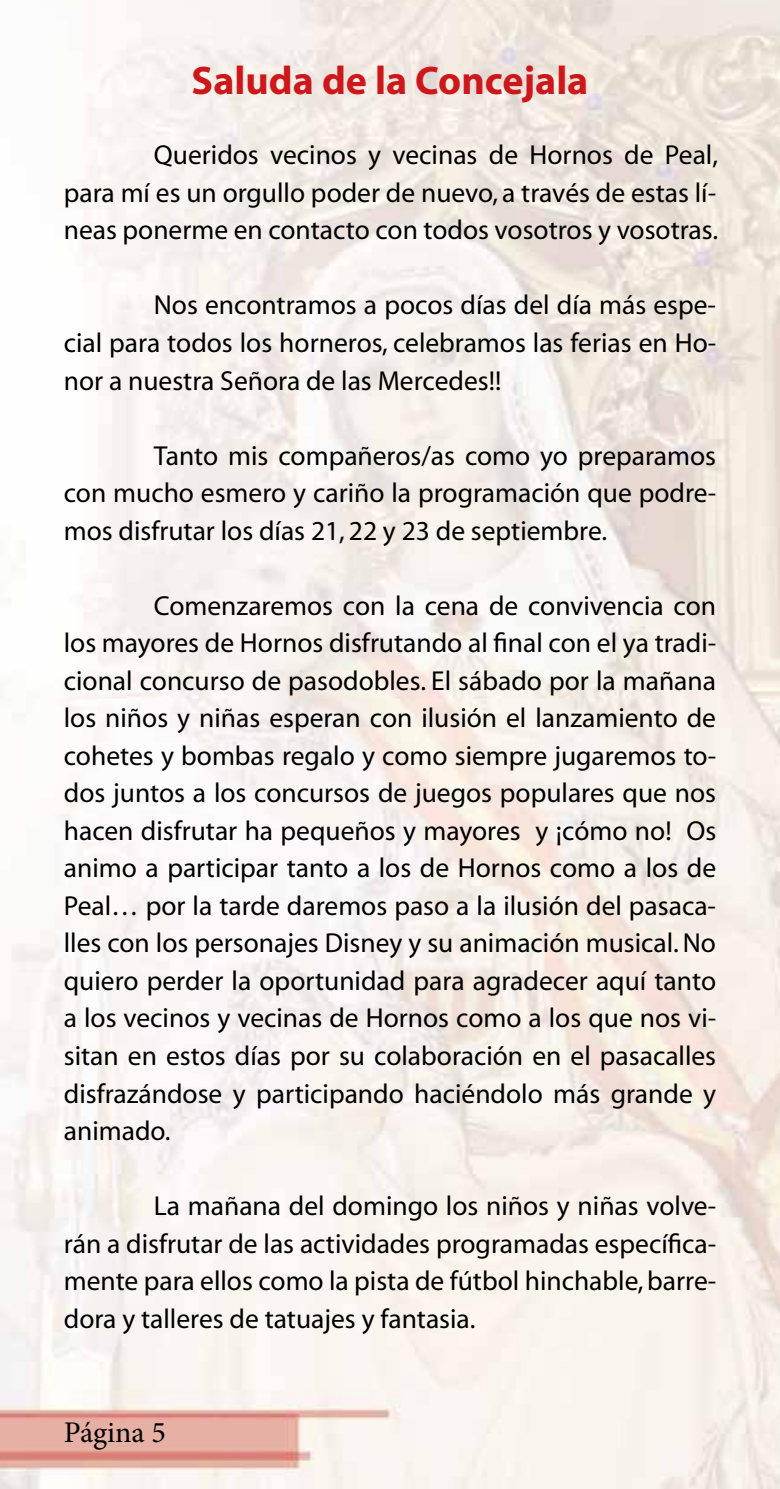
<style>
.page{position:relative;width:780px;height:1489px;background:#fff}
.page>*{position:absolute;margin:0;border:0;box-sizing:border-box;transform-origin:0 0}
.t1{font:700 40px "Myriad";color:#cd171a}
.t2{font:30px "Minion Pro";letter-spacing:-.005em;color:#000}
.t3{font:27.5px/37.5px "Myriad";color:#000;text-align:justify}
</style>
<div class="page">
<img style="left:0;top:0;width:780px;height:1488px">
<h1 class="t1" style="left:191px;top:60px;width:398px">Saluda de la Concejala</h1>
<p class="t3" style="left:64px;top:138px;width:656px;text-indent:90px">Queridos vecinos y vecinas de Hornos de Peal, para mí es un orgullo poder de nuevo, a través de estas lí&shy;neas ponerme en contacto con todos vosotros y vosotras.</p>
<p class="t3" style="left:64px;top:288px;width:654px;text-indent:90px">Nos encontramos a pocos días del día más espe&shy;cial para todos los horneros, celebramos las ferias en Ho&shy;nor a nuestra Señora de las Mercedes!!</p>
<p class="t3" style="left:64px;top:438px;width:653px;text-indent:90px">Tanto mis compañeros/as como yo preparamos con mucho esmero y cariño la programación que podre&shy;mos disfrutar los días 21, 22 y 23 de septiembre.</p>
<p class="t3" style="left:64px;top:588px;width:654px;text-indent:90px">Comenzaremos con la cena de convivencia con los mayores de Hornos disfrutando al final con el ya tradi&shy;cional concurso de pasodobles. El sábado por la mañana los niños y niñas esperan con ilusión el lanzamiento de cohetes y bombas regalo y como siempre jugaremos to&shy;dos juntos a los concursos de juegos populares que nos hacen disfrutar ha pequeños y mayores y ¡cómo no! Os animo a participar tanto a los de Hornos como a los de Peal… por la tarde daremos paso a la ilusión del pasaca&shy;lles con los personajes Disney y su animación musical. No quiero perder la oportunidad para agradecer aquí tanto a los vecinos y vecinas de Hornos como a los que nos vi&shy;sitan en estos días por su colaboración en el pasacalles disfrazándose y participando haciéndolo más grande y animado.</p>
<p class="t3" style="left:64px;top:1188px;width:654px;text-indent:90px">La mañana del domingo los niños y niñas volve&shy;rán a disfrutar de las actividades programadas específica&shy;mente para ellos como la pista de fútbol hinchable, barre&shy;dora y talleres de tatuajes y fantasia.</p>
<p class="t2" style="left:64px;top:1411px;width:104px">Página 5</p>
</div>
